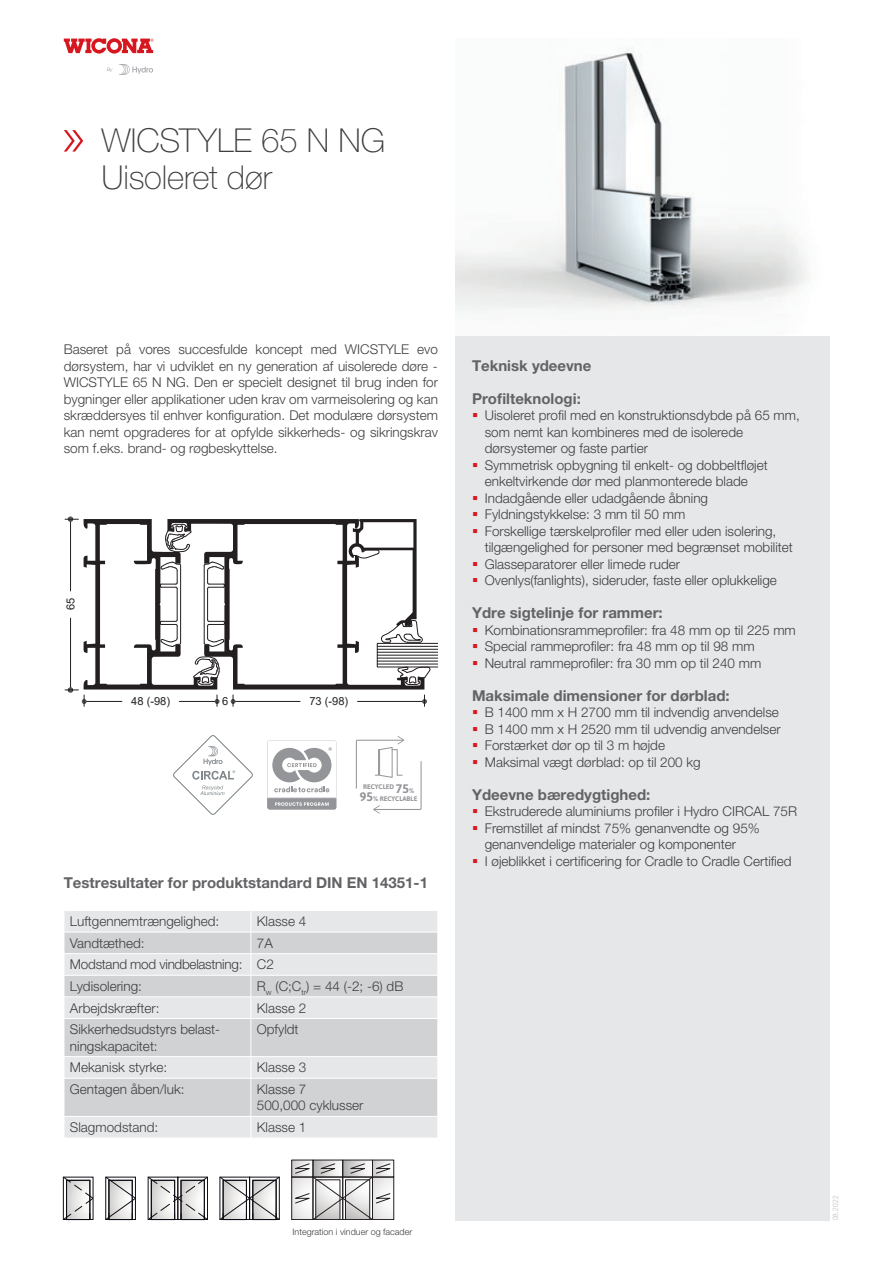
<style>
.page{position:relative;width:893px;height:1263px;background:#fff}
.page>*{position:absolute;margin:0;border:0;box-sizing:border-box;transform-origin:0 0}
.t1{font:100 33px/37.5px "Helvetica Neue LT Pro";letter-spacing:-.005em;color:#3e3e3f}
.t2{font:700 15px "Helvetica Neue LT Pro";color:#636366}
.t3{font:300 13.5px/16.5px "Helvetica Neue LT Pro";color:#3e3e3f}
.t4{font:11.1px "Arial";color:#231f20}
.t5{font:300 9px "Helvetica Neue LT Pro";color:#3e3e3f}
.t6{font:300 condensed 7.5px "Helvetica Neue LT Std";letter-spacing:.03em;color:#bcbdc0}
.t7{font:700 6.6px/12.6px "Asap";color:#939598;text-align:center}
.s1{font-size:12.45px}
.s2{font-size:12.3px}
</style>
<div class="page">
<svg style="left:63px;top:1176px;width:31px;height:44px"></svg>
<svg style="left:105px;top:1177px;width:31px;height:43px"></svg>
<svg style="left:148px;top:1176px;width:60px;height:44px"></svg>
<svg style="left:219px;top:1176px;width:61px;height:44px"></svg>
<svg style="left:315px;top:1162px;width:24px;height:1px"></svg>
<svg style="left:344px;top:1162px;width:25px;height:1px"></svg>
<svg style="left:374px;top:1162px;width:16px;height:1px"></svg>
<svg style="left:293px;top:1162px;width:16px;height:1px"></svg>
<svg style="left:293px;top:1163px;width:99px;height:55px"></svg>
<div style="left:345px;top:1179px;width:25px;height:41px;border:1px solid #231f20"></div>
<div style="left:372px;top:1177px;width:22px;height:43px;border:1px solid #231f20"></div>
<div style="left:291px;top:1177px;width:22px;height:43px;border:1px solid #231f20"></div>
<div style="left:313px;top:1160px;width:30px;height:17px;border:1px solid #231f20"></div>
<div style="left:342px;top:1160px;width:31px;height:17px;border:1px solid #231f20"></div>
<div style="left:372px;top:1160px;width:22px;height:17px;border:1px solid #231f20"></div>
<div style="left:291px;top:1160px;width:22px;height:17px;border:1px solid #231f20"></div>
<div style="left:342px;top:1177px;width:31px;height:43px;border:1px solid #231f20"></div>
<div style="left:313px;top:1177px;width:30px;height:43px;border:1px solid #231f20"></div>
<svg style="left:65px;top:516px;width:373px;height:190px"></svg>
<svg style="left:173px;top:735px;width:80px;height:80px"></svg>
<svg style="left:267px;top:740px;width:70px;height:70px"></svg>
<svg style="left:356px;top:736px;width:66px;height:78px"></svg>
<div style="left:455px;top:336px;width:374px;height:884px;background:#e6e7e9"></div>
<img style="left:455px;top:46px;width:353px;height:268px">
<div style="left:65px;top:911px;width:372px;height:227px;background:#e6e7e9"></div>
<svg style="left:65px;top:933px;width:373px;height:183px;fill:#d1d2d4"></svg>
<hr style="left:64px;top:932px;width:187px;height:1px;background:#fff">
<hr style="left:251px;top:932px;width:187px;height:1px;background:#fff">
<hr style="left:64px;top:975px;width:187px;height:1px;background:#fff">
<hr style="left:64px;top:996px;width:187px;height:1px;background:#fff">
<svg style="left:251px;top:911px;width:1px;height:107px"></svg>
<hr style="left:64px;top:1018px;width:187px;height:1px;background:#fff">
<hr style="left:251px;top:1018px;width:187px;height:1px;background:#fff">
<hr style="left:251px;top:1019px;width:1px;height:37px;background:#fff">
<hr style="left:64px;top:1056px;width:187px;height:1px;background:#fff">
<hr style="left:64px;top:953px;width:187px;height:1px;background:#fff">
<hr style="left:251px;top:953px;width:187px;height:1px;background:#fff">
<svg style="left:64px;top:911px;width:1px;height:107px"></svg>
<svg style="left:64px;top:1057px;width:1px;height:21px"></svg>
<svg style="left:64px;top:1117px;width:1px;height:20px"></svg>
<hr style="left:251px;top:975px;width:187px;height:1px;background:#fff">
<hr style="left:251px;top:996px;width:187px;height:1px;background:#fff">
<hr style="left:251px;top:1056px;width:187px;height:1px;background:#fff">
<svg style="left:251px;top:1057px;width:1px;height:21px"></svg>
<hr style="left:251px;top:1116px;width:187px;height:1px;background:#fff">
<hr style="left:64px;top:1078px;width:187px;height:1px;background:#fff">
<hr style="left:251px;top:1078px;width:187px;height:1px;background:#fff">
<hr style="left:251px;top:1078px;width:1px;height:38px;background:#fff">
<hr style="left:64px;top:1116px;width:187px;height:1px;background:#fff">
<svg style="left:251px;top:1117px;width:1px;height:21px"></svg>
<svg style="left:64px;top:38px;width:90px;height:16px"></svg>
<svg style="left:107px;top:68px;width:6px;height:4px"></svg>
<svg style="left:119px;top:64px;width:34px;height:11px"></svg>
<svg style="left:64px;top:130px;width:19px;height:22px"></svg>
<h1 class="t1" style="left:102px;top:121px;width:285px">WICSTYLE 65 N NG<br>Uisoleret dør</h1>
<p class="t3" style="left:64px;top:341px;width:376px;text-align:justify">Baseret på vores succesfulde koncept med WICSTYLE evo dørsystem, har vi udviklet en ny generation af uisolerede døre - WICSTYLE 65 N NG. Den er specielt designet til brug inden for bygninger eller applikationer uden krav om varmeisolering og kan skræddersyes til enhver konfiguration. Det modulære dørsystem kan nemt opgraderes for at opfylde sikkerheds- og sikringskrav som f.eks. brand- og røgbeskyttelse.</p>
<p class="t4" style="left:63px;top:610px;width:14px;rotate:-90deg">65</p>
<p class="t4" style="left:131px;top:693px;width:40px">48 (-98)</p>
<p class="t4" style="left:222px;top:693px;width:8px">6</p>
<p class="t4" style="left:309px;top:693px;width:40px">73 (-98)</p>
<p class="t7" style="left:360px;top:780px;width:59px">RECYCLED <span class="s1">75</span>%<br><span class="s2">95</span>% RECYCLABLE</p>
<p class="t2" style="left:64px;top:873px;width:366px">Testresultater for produktstandard DIN EN 14351-1</p>
<p class="t3" style="left:70px;top:913px;width:151px">Luftgennemtrængelighed:</p>
<p class="t3" style="left:257px;top:913px;width:51px">Klasse 4</p>
<p class="t3" style="left:70px;top:934px;width:76px">Vandtæthed:</p>
<p class="t3" style="left:70px;top:932px;width:205px;line-height:21.6px;text-align:justify;text-indent:187px">7A Modstand mod vindbelastning: C2<br>Lydisolering:</p>
<p class="t3" style="left:257px;top:977px;width:148px">R<sub>w</sub> (C;C<sub>tr</sub>) = 44 (-2; -6) dB</p>
<p class="t3" style="left:70px;top:999px;width:91px">Arbejdskræfter:</p>
<p class="t3" style="left:257px;top:999px;width:51px">Klasse 2</p>
<p class="t3" style="left:70px;top:1021px;width:152px">Sikkerhedsudstyrs belast&shy;ningskapacitet:</p>
<p class="t3" style="left:257px;top:1021px;width:43px">Opfyldt</p>
<p class="t3" style="left:70px;top:1059px;width:99px">Mekanisk styrke:</p>
<p class="t3" style="left:257px;top:1059px;width:51px">Klasse 3</p>
<p class="t3" style="left:70px;top:1080px;width:116px">Gentagen åben/luk:</p>
<p class="t3" style="left:257px;top:1080px;width:108px">Klasse 7<br>500,000 cyklusser</p>
<p class="t3" style="left:70px;top:1119px;width:90px">Slagmodstand:</p>
<p class="t3" style="left:257px;top:1119px;width:51px">Klasse 1</p>
<p class="t2" style="left:472px;top:356px;width:121px">Teknisk ydeevne</p>
<p class="t2" style="left:472px;top:389px;width:110px">Profilteknologi:</p>
<p class="t3" style="left:485px;top:407px;width:317px">Uisoleret profil med en konstruktionsdybde på 65 mm, som nemt kan kombineres med de isolerede dørsystemer og faste partier<br>Symmetrisk opbygning til enkelt- og dobbeltfløjet enkeltvirkende dør med planmonterede blade Indadgående eller udadgående åbning Fyldningstykkelse: 3 mm til 50 mm<br>Forskellige tærskelprofiler med eller uden isolering, tilgængelighed for personer med begrænset mobilitet Glasseparatorer eller limede ruder<br>Ovenlys(fanlights), sideruder, faste eller oplukkelige</p>
<p class="t2" style="left:472px;top:604px;width:192px">Ydre sigtelinje for rammer:</p>
<p class="t3" style="left:485px;top:621px;width:313px">Kombinationsrammeprofiler: fra 48 mm op til 225 mm<br>Special rammeprofiler: fra 48 mm op til 98 mm<br>Neutral rammeprofiler: fra 30 mm op til 240 mm</p>
<p class="t2" style="left:472px;top:686px;width:259px">Maksimale dimensioner for dørblad:</p>
<p class="t3" style="left:485px;top:704px;width:297px">B 1400 mm x H 2700 mm til indvendig anvendelse B 1400 mm x H 2520 mm til udvendig anvendelser Forstærket dør op til 3 m højde<br>Maksimal vægt dørblad: op til 200 kg</p>
<p class="t2" style="left:472px;top:785px;width:180px">Ydeevne bæredygtighed:</p>
<p class="t3" style="left:485px;top:803px;width:314px">Ekstruderede aluminiums profiler i Hydro CIRCAL 75R Fremstillet af mindst 75% genanvendte og 95% genanvendelige materialer og komponenter<br>I øjeblikket i certificering for Cradle to Cradle Certified</p>
<p class="t5" style="left:292px;top:1226px;width:121px">Integration i vinduer og facader</p>
<p class="t6" style="left:831px;top:1220px;width:26px;rotate:-90deg">08.2022</p>
</div>
